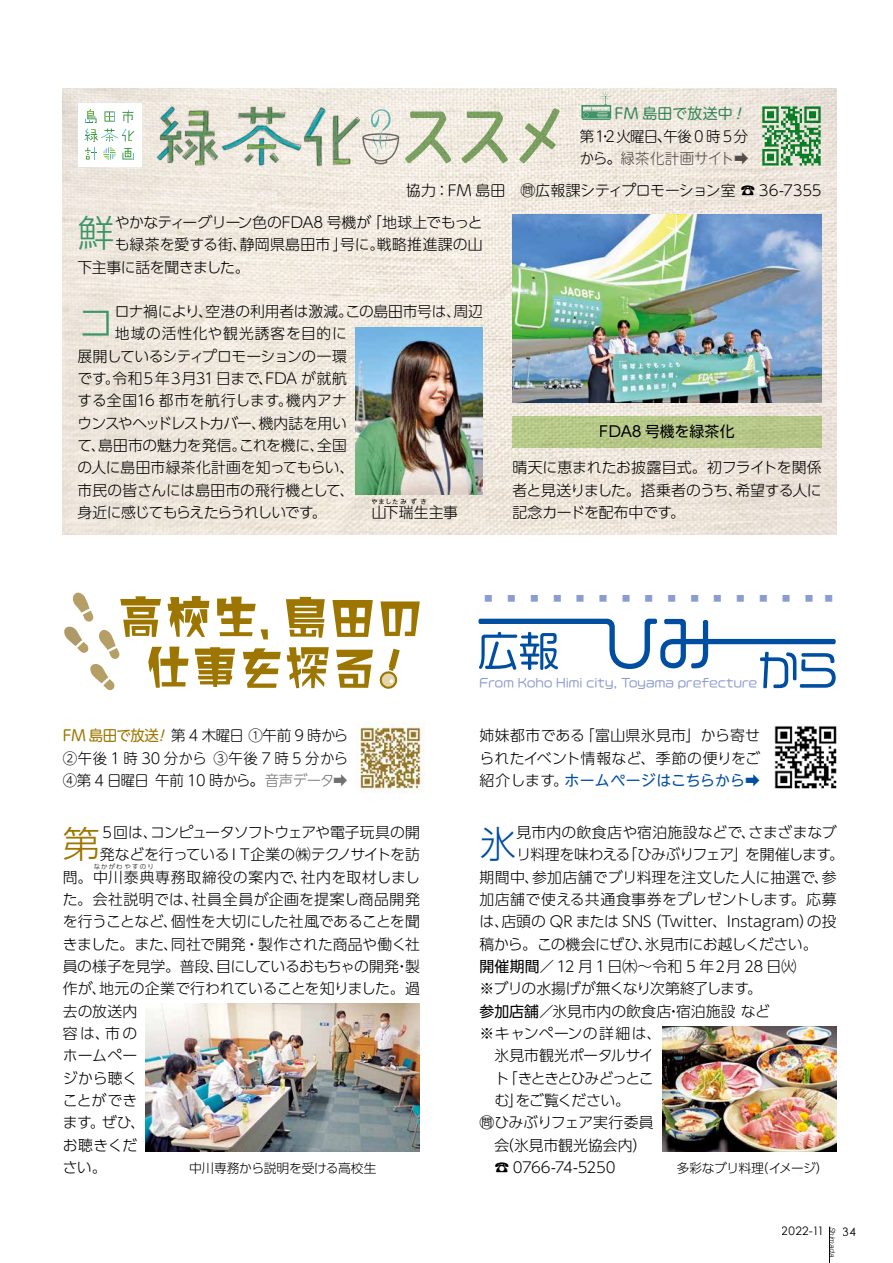
<style>
.page{position:relative;width:893px;height:1263px;background:#fff}
.page>*{position:absolute;margin:0;border:0;box-sizing:border-box;transform-origin:0 0}
.t1{font:300 37.2px "UD Shin Go Pro";color:#3c9468}
.t2{font:300 37.2px "UD Shin Go Pro";color:#004ea2}
.t3{font:300 37.2px "UD Shin Go Pro";color:#9c7600}
.t4{font:23.4px "VDL Logo Jr Black Black";color:#8b9ccf}
.t5{font:300 14.85px/22.4px "UD Shin Go Pro";letter-spacing:-.01em;color:#000;text-align:right}
.t6{font:300 14.85px "UD Shin Go Pro";letter-spacing:.01em;color:#000}
.t7{font:300 14.85px/22.4px "UD Shin M Go Pro";letter-spacing:-.02em;color:#000;text-align:justify}
.t8{font:300 14.85px "UD Shin Go Pro";letter-spacing:-.065em;color:#000}
.t9{font:300 14.85px "UD Shin Go Pro";letter-spacing:-.035em;color:#000}
.t10{font:300 14.85px/22.4px "UD Shin Go Pro";letter-spacing:.015em;color:#000}
.t11{font:300 14.85px "UD Shin Go Pro";letter-spacing:-.03em;color:#000}
.t12{font:300 14.85px/22.4px "UD Shin M Go Pro";letter-spacing:.015em;color:#000}
.t13{font:300 14.85px "UD Shin Go Pro";letter-spacing:.02em;color:#000}
.t14{font:300 14.85px "UD Shin Go Pro";letter-spacing:-.06em;color:#000}
.t15{font:14.85px "UD Shin M Go Pro";letter-spacing:.01em;color:#004ea2}
.t16{font:300 14.85px "UD Shin Go Pro";letter-spacing:.03em;color:#000}
.t17{font:300 14.85px "UD Shin Go Pro";letter-spacing:.055em;color:#000}
.t18{font:300 14.85px "UD Shin Go Pro";letter-spacing:-.045em;color:#000}
.t19{font:300 14.85px "UD Shin Go Pro";letter-spacing:.035em;color:#000}
.t20{font:300 14.85px "UD Shin Go Pro";letter-spacing:-.1em;color:#000}
.t21{font:300 14.85px "UD Shin Go Pro";letter-spacing:-.055em;color:#000}
.t22{font:14.85px "UD Shin M Go Pro";letter-spacing:.015em;color:#3c9468}
.t23{font:14.85px "UD Shin Go Pro";letter-spacing:-.005em;color:#000}
.t24{font:14.85px "UD Shin M Go Pro";letter-spacing:-.025em;color:#9c7600}
.t25{font:300 12.75px "UD Shin Go Pro";letter-spacing:-.025em;color:#000}
.t26{font:300 12.75px "UD Shin Go Pro";letter-spacing:-.045em;color:#000}
.t27{font:11.7px "VDL Logo Maru Jr Regular";letter-spacing:.015em;color:#899ace}
.t28{font:11.7px "Century Gothic";letter-spacing:.025em;color:#000}
.t29{font:italic 300 7.5px "Helvetica";color:#000}
.t30{font:300 6.45px "UD Shin Go Pro";letter-spacing:.205em;color:#000}
.t31{font:6.45px "UD Shin Go Pro";letter-spacing:.195em;color:#000}
.s1{font-weight:300;color:#000}
.s2{color:#595757}
.s3{color:#727171}
.s4{font-family:"UD Shin Go Pro";font-weight:300;color:#000}
.s5{font-weight:300}
.s6{font-weight:400}
</style>
<div class="page">
<img style="left:662px;top:1027px;width:175px;height:124px">
<svg style="left:478px;top:619px;width:358px;height:69px"></svg>
<img style="left:774px;top:726px;width:63px;height:63px">
<img style="left:356px;top:723px;width:69px;height:70px">
<img style="left:146px;top:1003px;width:274px;height:148px">
<svg style="left:64px;top:592px;width:356px;height:99px"></svg>
<img style="left:63px;top:88px;width:774px;height:447px">
<img style="left:154px;top:104px;width:208px;height:64px">
<svg style="left:362px;top:108px;width:198px;height:57px;background:#d5d8c4"></svg>
<div style="left:78px;top:103px;width:63px;height:64px;background:#fff"></div>
<svg style="left:84px;top:109px;width:50px;height:51px"></svg>
<img style="left:753px;top:98px;width:76px;height:76px">
<div style="left:513px;top:416px;width:309px;height:32px;background:#b7c788"></div>
<svg style="left:581px;top:92px;width:30px;height:28px"></svg>
<img style="left:512px;top:215px;width:309px;height:188px">
<img style="left:355px;top:327px;width:128px;height:167px">
<hr style="left:829px;top:1226px;width:1px;height:37px;background:#000">
<svg style="left:737px;top:107px;width:5px;height:13px"></svg>
<p class="t22" style="left:580px;top:102px;width:154px"><span class="s1">　　</span> FM 島田で放送中</p>
<p class="t12" style="left:580px;top:124px;width:170px">第1・2火曜日、午後 0 時 5分から。<span class="s2">緑茶化計画サイト➡</span></p>
<p class="t7" style="left:406px;top:178px;width:417px">協力：FM 島田　問広報課シティプロモーション室 ☎ 36-7355</p>
<h1 class="t1" style="left:78px;top:203px;width:39px">鮮</h1>
<p class="t5" style="left:115px;top:210px;width:370px">やかなティーグリーン色のFDA8 号機が「地球上でもっと</p>
<p class="t6" style="left:115px;top:232px;width:370px">も緑茶を愛する街、静岡県島田市」号に。戦略推進課の山</p>
<p class="t11" style="left:78px;top:255px;width:173px">下主事に話を聞きました。</p>
<h1 class="t1" style="left:78px;top:293px;width:39px">コ</h1>
<p class="t5" style="left:115px;top:300px;width:370px">ロナ禍により、空港の利用者は激減。この島田市号は、周辺</p>
<p class="t17" style="left:115px;top:322px;width:233px">地域の活性化や観光誘客を目的に</p>
<p class="t5" style="left:78px;top:344px;width:271px">展開しているシティプロモーションの一環</p>
<p class="t5" style="left:78px;top:367px;width:271px">です。令和５年３月31 日まで、FDA が就航</p>
<p class="t16" style="left:78px;top:389px;width:271px">する全国16 都市を航行します。機内アナ</p>
<p class="t14" style="left:78px;top:411px;width:271px">ウンスやヘッドレストカバー、機内誌を用い</p>
<p class="t5" style="left:78px;top:434px;width:271px">て、島田市の魅力を発信。これを機に、全国</p>
<p class="t5" style="left:78px;top:456px;width:278px">の人に島田市緑茶化計画を知ってもらい、</p>
<p class="t6" style="left:78px;top:478px;width:278px">市民の皆さんには島田市の飛行機として、</p>
<p class="t8" style="left:78px;top:500px;width:250px">身近に感じてもらえたらうれしいです。</p>
<p class="t5" style="left:371px;top:501px;width:16px">山</p>
<p class="t31" style="left:372px;top:496px;width:57px">やましたみずき</p>
<p class="t5" style="left:384px;top:501px;width:76px">下瑞生主事</p>
<p class="t23" style="left:600px;top:420px;width:136px">FDA8 号機を緑茶化</p>
<p class="t5" style="left:513px;top:456px;width:311px;text-align:justify">晴天に恵まれたお披露目式。初フライトを関係者と見送りました。搭乗者のうち、希望する人に記念カードを配布中です。</p>
<h2 class="t4" style="left:477px;top:581px;width:365px">・・・・・・・・・・・・・・・・</h2>
<p class="t7" style="left:63px;top:724px;width:287px;text-indent:108px">第 4 木曜日 ①午前 9 時から②午後1時30分から ③午後7時5分から④第 4 日曜日午前 10 時から。<span class="s3">音声データ➡</span></p>
<h1 class="t3" style="left:63px;top:813px;width:39px">第</h1>
<p class="t24" style="left:63px;top:724px;width:98px">FM 島田で放送</p>
<p class="t5" style="left:63px;top:821px;width:359px">５回は、コンピュータソフトウェアや電子玩具の開<br>発などを行っているＩＴ企業の㈱テクノサイトを訪<br>問。中川泰典専務取締役の案内で、社内を取材しまし</p>
<p class="t30" style="left:94px;top:861px;width:62px">なかがわやすのり</p>
<p class="t5" style="left:63px;top:888px;width:359px;text-align:left">た。会社説明では、社員全員が企画を提案し商品開発を行うことなど、個性を大切にした社風であることを聞きました。また、同社で開発・製作された商品や働く社員の様子を見学。普段、目にしているおもちゃの開発・製作が、地元の企業で行われていることを知りました。過去の放送内<br>容は、市の<br>ホームペー<br>ジから聴く<br>ことができ<br>ます。ぜひ、<br>お聴きくだ<br>さい。</p>
<p class="t25" style="left:189px;top:1158px;width:189px">中川専務から説明を受ける高校生</p>
<p class="t27" style="left:479px;top:675px;width:279px">From Koho Himi city, Toyama prefecture</p>
<p class="t10" style="left:479px;top:724px;width:282px">姉妹都市である「富山県氷見市」から寄せられたイベント情報など、季節の便りをご</p>
<p class="t15" style="left:479px;top:768px;width:282px"><span class="s4">紹介します。</span>ホームページはこちらから<span class="s5">➡</span></p>
<h1 class="t2" style="left:479px;top:813px;width:39px">氷</h1>
<p class="t6" style="left:517px;top:820px;width:321px">見市内の飲食店や宿泊施設などで、さまざまなブ</p>
<p class="t8" style="left:517px;top:843px;width:329px">リ料理を味わえる「ひみぶりフェア」を開催します。</p>
<p class="t6" style="left:479px;top:865px;width:359px">期間中、参加店舗でブリ料理を注文した人に抽選で、参</p>
<p class="t13" style="left:479px;top:887px;width:359px">加店舗で使える共通食事券をプレゼントします。応募</p>
<p class="t5" style="left:479px;top:910px;width:359px">は、店頭の QR または SNS（Twitter、Instagram）の投</p>
<p class="t11" style="left:479px;top:932px;width:340px">稿から。この機会にぜひ、氷見市にお越しください。</p>
<p class="t9" style="left:479px;top:954px;width:318px"><span class="s6">開催期間</span>／12 月1日㈭～令和 5 年２月 28 日㈫</p>
<p class="t9" style="left:479px;top:977px;width:284px">※ブリの水揚げが無くなり次第終了します。</p>
<p class="t5" style="left:479px;top:999px;width:292px"><span class="s6">参加店舗</span>／氷見市内の飲食店・宿泊施設 など</p>
<p class="t19" style="left:479px;top:1021px;width:183px">※キャンペーンの詳細は、</p>
<p class="t5" style="left:494px;top:1044px;width:161px">氷見市観光ポータルサイ</p>
<p class="t20" style="left:494px;top:1066px;width:161px">ト「きときとひみどっとこ</p>
<p class="t21" style="left:494px;top:1088px;width:137px">む」をご覧ください。</p>
<p class="t5" style="left:479px;top:1111px;width:176px">問ひみぶりフェア実行委員</p>
<p class="t5" style="left:494px;top:1133px;width:154px">会（氷見市観光協会内）</p>
<p class="t18" style="left:479px;top:1155px;width:138px">　☎ 0766-74-5250</p>
<p class="t26" style="left:677px;top:1158px;width:153px">多彩なブリ料理（イメージ）</p>
<p class="t28" style="left:782px;top:1224px;width:44px">2022-11</p>
<p class="t28" style="left:843px;top:1224px;width:14px">34</p>
<p class="t29" style="left:839px;top:1227px;width:32px;rotate:90deg">Shimada</p>
</div>
